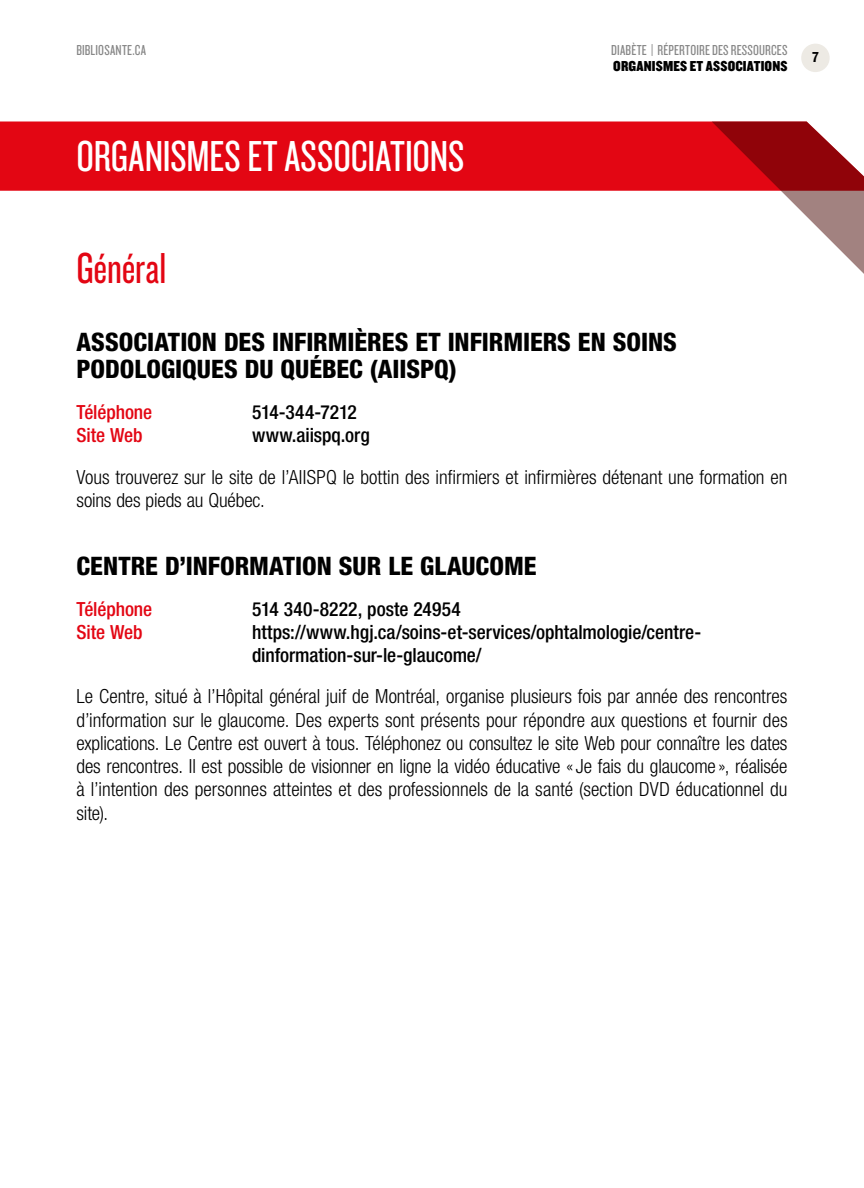
<style>
.page{position:relative;width:864px;height:1188px;background:#fff}
.page>*{position:absolute;margin:0;border:0;box-sizing:border-box;transform-origin:0 0}
.t1{font:45px "Knockout 28 Junior Feathrwt";color:#fff}
.t2{font:45px "Knockout 28 Junior Feathrwt";letter-spacing:-.005em;color:#e30613}
.t3{font:800 condensed 25.5px/27px "Helvetica Neue LT Std";color:#000}
.t4{font:300 condensed 19.5px/23.2px "Helvetica Neue LT Std";color:#000}
.t5{font:500 condensed 19.5px/23.2px "Helvetica Neue LT Std";letter-spacing:-.005em;color:#000}
.t6{font:500 condensed 19.5px "Helvetica Neue LT Std";letter-spacing:-.005em;color:#e30613}
.t7{font:15px "Knockout 28 Junior Feathrwt";letter-spacing:.015em;color:#878787}
.t8{font:15px "Knockout 70 Full Welterwt";letter-spacing:.01em;color:#000}
.t9{font:15px "Knockout HTF50 Welterweight";color:#000}
</style>
<div class="page">
<div style="left:801px;top:44px;width:29px;height:28px;background:#edeae4;border-radius:50%"></div>
<div style="left:0;top:122px;width:712px;height:69px;background:#e30613"></div>
<svg style="left:712px;top:121px;width:152px;height:153px"></svg>
<p class="t7" style="left:76px;top:41px;width:71px">BIBLIOSANTE.CA</p>
<h1 class="t1" style="left:76px;top:128px;width:389px">ORGANISMES ET ASSOCIATIONS</h1>
<p class="t7" style="left:611px;top:41px;width:178px">DIABÈTE | RÉPERTOIRE DES RESSOURCES</p>
<p class="t8" style="left:613px;top:56px;width:176px">ORGANISMES ET ASSOCIATIONS</p>
<p class="t9" style="left:812px;top:50px;width:8px">7</p>
<h1 class="t2" style="left:76px;top:241px;width:91px">Général</h1>
<h2 class="t3" style="left:76px;top:328px;width:602px">ASSOCIATION DES INFIRMIÈRES ET INFIRMIERS EN SOINS<br>PODOLOGIQUES DU QUÉBEC (AIISPQ)</h2>
<p class="t6" style="left:76px;top:401px;width:77px">Téléphone</p>
<p class="t5" style="left:252px;top:400px;width:106px">514-344-7212</p>
<p class="t6" style="left:76px;top:424px;width:68px">Site Web</p>
<p class="t5" style="left:252px;top:424px;width:119px">www.aiispq.org</p>
<p class="t4" style="left:76px;top:465px;width:712px">Vous trouverez sur le site de l’AIISPQ le bottin des infirmiers et infirmières détenant une formation en soins des pieds au Québec.</p>
<h2 class="t3" style="left:76px;top:552px;width:462px">CENTRE D’INFORMATION SUR LE GLAUCOME</h2>
<p class="t6" style="left:76px;top:597px;width:77px">Téléphone</p>
<p class="t5" style="left:252px;top:597px;width:210px">514 340-8222, poste 24954</p>
<p class="t6" style="left:76px;top:620px;width:68px">Site Web</p>
<p class="t5" style="left:252px;top:620px;width:451px">https://www.hgj.ca/soins-et-services/ophtalmologie/centre&shy;dinformation-sur-le-glaucome/</p>
<p class="t4" style="left:77px;top:685px;width:713px;text-align:justify">Le Centre, situé à l’Hôpital général juif de Montréal, organise plusieurs fois par année des rencontres d’information sur le glaucome. Des experts sont présents pour répondre aux questions et fournir des explications. Le Centre est ouvert à tous. Téléphonez ou consultez le site Web pour connaître les dates des rencontres. Il est possible de visionner en ligne la vidéo éducative « Je fais du glaucome », réalisée à l’intention des personnes atteintes et des professionnels de la santé (section DVD éducationnel du site).</p>
</div>
